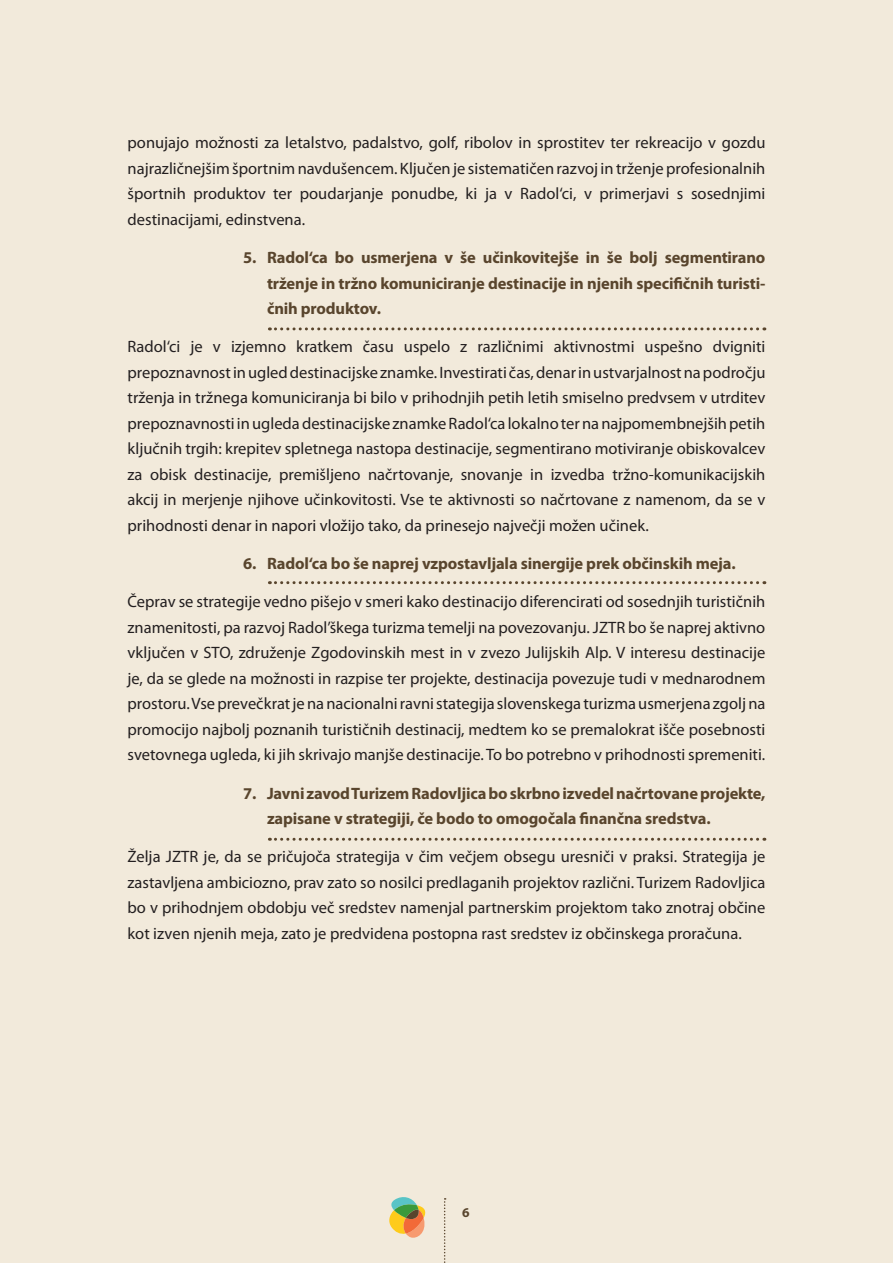
<style>
.page{position:relative;width:893px;height:1263px;background:#f2eadb}
.page>*{position:absolute;margin:0;border:0;box-sizing:border-box;transform-origin:0 0}
.t1{font:16.5px/25.5px "Myriad Pro";color:#231f20;text-align:justify}
.t2{font:700 16.5px/25.5px "Myriad Pro";letter-spacing:-.01em;color:#59452d;text-align:justify}
.t3{font:700 13.5px "Myriad Pro";color:#59452d}
</style>
<div class="page">
<svg style="left:389px;top:1197px;width:37px;height:41px"></svg>
<svg style="left:444px;top:1198px;width:2px;height:65px"></svg>
<svg style="left:269px;top:327px;width:496px;height:3px"></svg>
<svg style="left:269px;top:581px;width:496px;height:3px"></svg>
<svg style="left:269px;top:838px;width:496px;height:3px"></svg>
<p class="t1" style="left:128px;top:130px;width:639px">ponujajo možnosti za letalstvo, padalstvo, golf, ribolov in sprostitev ter rekreacijo v gozdu najrazličnejšim športnim navdušencem. Ključen je sistematičen razvoj in trženje profesionalnih športnih produktov ter poudarjanje ponudbe, ki ja v Radol‘ci, v primerjavi s sosednjimi destinacijami, edinstvena.</p>
<p class="t2" style="left:267px;top:244px;width:500px;text-indent:-24px">5. Radol‘ca bo usmerjena v še učinkovitejše in še bolj segmentirano trženje in tržno komuniciranje destinacije in njenih specifičnih turisti&shy;čnih produktov.</p>
<p class="t1" style="left:128px;top:334px;width:639px">Radol‘ci je v izjemno kratkem času uspelo z različnimi aktivnostmi uspešno dvigniti prepoznavnost in ugled destinacijske znamke. Investirati čas, denar in ustvarjalnost na področju trženja in tržnega komuniciranja bi bilo v prihodnjih petih letih smiselno predvsem v utrditev prepoznavnosti in ugleda destinacijske znamke Radol‘ca lokalno ter na najpomembnejših petih ključnih trgih: krepitev spletnega nastopa destinacije, segmentirano motiviranje obiskovalcev za obisk destinacije, premišljeno načrtovanje, snovanje in izvedba tržno-komunikacijskih akcij in merjenje njihove učinkovitosti. Vse te aktivnosti so načrtovane z namenom, da se v prihodnosti denar in napori vložijo tako, da prinesejo največji možen učinek.</p>
<p class="t2" style="left:243px;top:550px;width:494px">6. Radol‘ca bo še naprej vzpostavljala sinergije prek občinskih meja.</p>
<p class="t1" style="left:128px;top:589px;width:639px">Čeprav se strategije vedno pišejo v smeri kako destinacijo diferencirati od sosednjih turističnih znamenitosti, pa razvoj Radol’škega turizma temelji na povezovanju. JZTR bo še naprej aktivno vključen v STO, združenje Zgodovinskih mest in v zvezo Julijskih Alp. V interesu destinacije je, da se glede na možnosti in razpise ter projekte, destinacija povezuje tudi v mednarodnem prostoru. Vse prevečkrat je na nacionalni ravni stategija slovenskega turizma usmerjena zgolj na promocijo najbolj poznanih turističnih destinacij, medtem ko se premalokrat išče posebnosti svetovnega ugleda, ki jih skrivajo manjše destinacije. To bo potrebno v prihodnosti spremeniti.</p>
<p class="t2" style="left:267px;top:780px;width:500px;text-indent:-24px">7. Javni zavod Turizem Radovljica bo skrbno izvedel načrtovane projekte, zapisane v strategiji, če bodo to omogočala finančna sredstva.</p>
<p class="t1" style="left:128px;top:844px;width:639px">Želja JZTR je, da se pričujoča strategija v čim večjem obsegu uresniči v praksi. Strategija je zastavljena ambiciozno, prav zato so nosilci predlaganih projektov različni. Turizem Radovljica bo v prihodnjem obdobju več sredstev namenjal partnerskim projektom tako znotraj občine kot izven njenih meja, zato je predvidena postopna rast sredstev iz občinskega proračuna.</p>
<p class="t3" style="left:462px;top:1203px;width:9px">6</p>
</div>
